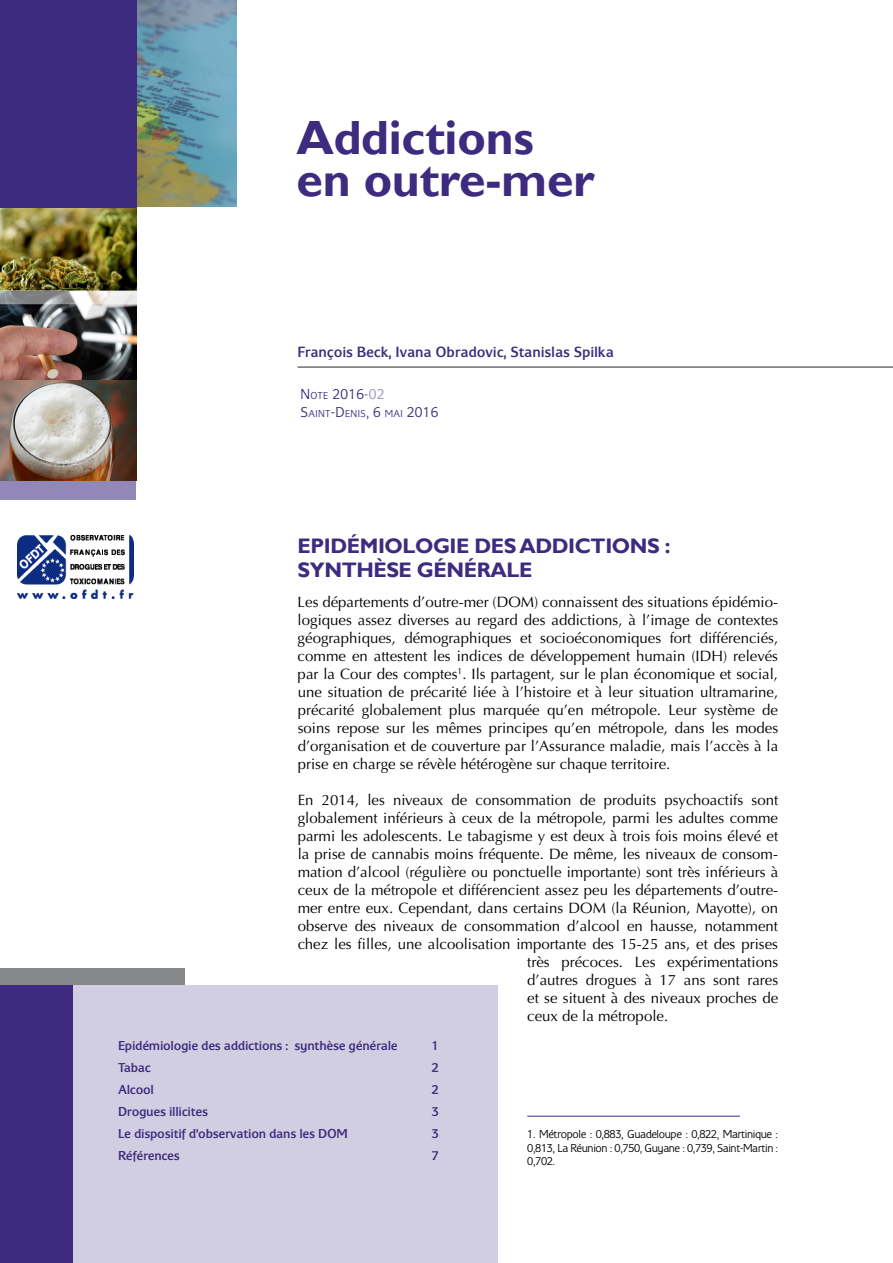
<style>
.page{position:relative;width:893px;height:1263px;background:#fff}
.page>*{position:absolute;margin:0;border:0;box-sizing:border-box;transform-origin:0 0}
.t1{font:700 48px/42px "Gill Sans";letter-spacing:-.005em;color:#3d2b7f}
.t2{font:700 21px/24px "Gill Sans";letter-spacing:-.02em;color:#3d2b7f}
.t3{font:500 15.45px "Eurocrat";letter-spacing:-.01em;color:#3d2b7f}
.t4{font:15px/18px "Optima LT Std";color:#000;text-align:justify}
.t5{font:15px "Eurocrat";letter-spacing:.025em;color:#3d2b7f}
.t6{font:500 13.5px "Eurocrat";letter-spacing:-.02em;color:#3d2b7f}
.t7{font:12px/13.5px "Eurocrat";letter-spacing:-.03em;color:#000;text-align:justify}
.t8{font:10.5px "Eurocrat";letter-spacing:.035em;color:#3d2b7f}
.s1{font-size:10.5px}
.s2{font-size:15px}
</style>
<div class="page">
<img style="left:136px;top:0;width:100px;height:207px">
<img style="left:0;top:207px;width:136px;height:256px">
<div style="left:0;top:985px;width:74px;height:278px;background:#3d2b7f"></div>
<img style="left:18px;top:536px;width:115px;height:62px">
<hr style="left:298px;top:366px;width:595px;height:2px;background:#6f7072">
<hr style="left:527px;top:1116px;width:213px;height:1px;background:#3d2b7f">
<div style="left:0;top:0;width:136px;height:207px;background:#3d2b7f"></div>
<svg style="left:0;top:463px;width:136px;height:37px;background:#856d7a"></svg>
<div style="left:0;top:968px;width:185px;height:17px;background:#868788"></div>
<div style="left:73px;top:985px;width:424px;height:278px;background:#d2cee1"></div>
<svg style="left:0;top:290px;width:137px;height:14px"></svg>
<h1 class="t1" style="left:297px;top:118px;width:300px">Addictions en outre-mer</h1>
<p class="t3" style="left:298px;top:343px;width:318px">François Beck, Ivana Obradovic, Stanislas Spilka</p>
<p class="t5" style="left:300px;top:385px;width:86px">N<span class="s1">OTE</span> 2016-02</p>
<p class="t8" style="left:300px;top:408px;width:139px"><span class="s2">S</span>AINT<span class="s2">-D</span>ENIS<span class="s2">, 6</span> MAI <span class="s2">2016</span></p>
<h2 class="t2" style="left:298px;top:535px;width:374px">EPIDÉMIOLOGIE DES ADDICTIONS :<br>SYNTHÈSE GÉNÉRALE</h2>
<p class="t4" style="left:298px;top:593px;width:482px">Les départements d’outre-mer (DOM) connaissent des situations épidémio&shy;logiques assez diverses au regard des addictions, à l’image de contextes géographiques, démographiques et socioéconomiques fort différenciés, comme en attestent les indices de développement humain (IDH) relevés par la Cour des comptes<sup>1</sup>. Ils partagent, sur le plan économique et social, une situation de précarité liée à l’histoire et à leur situation ultramarine, précarité globalement plus marquée qu’en métropole. Leur système de soins repose sur les mêmes principes qu’en métropole, dans les modes d’organisation et de couverture par l’Assurance maladie, mais l’accès à la prise en charge se révèle hétérogène sur chaque territoire.</p>
<p class="t4" style="left:298px;top:791px;width:482px">En 2014, les niveaux de consommation de produits psychoactifs sont</p>
<p class="t4" style="left:298px;top:809px;width:482px">globalement inférieurs à ceux de la métropole, parmi les adultes comme</p>
<p class="t4" style="left:298px;top:827px;width:482px">parmi les adolescents. Le tabagisme y est deux à trois fois moins élevé et</p>
<p class="t4" style="left:298px;top:845px;width:482px">la prise de cannabis moins fréquente. De même, les niveaux de consom-</p>
<p class="t4" style="left:298px;top:863px;width:482px">mation d’alcool (régulière ou ponctuelle importante) sont très inférieurs à</p>
<p class="t4" style="left:298px;top:881px;width:482px">ceux de la métropole et différencient assez peu les départements d’outre-</p>
<p class="t4" style="left:298px;top:899px;width:482px">mer entre eux. Cependant, dans certains DOM (la Réunion, Mayotte), on</p>
<p class="t4" style="left:298px;top:917px;width:482px">observe des niveaux de consommation d’alcool en hausse, notamment</p>
<p class="t4" style="left:298px;top:935px;width:482px">chez les filles, une alcoolisation importante des 15-25 ans, et des prises</p>
<p class="t4" style="left:527px;top:953px;width:252px">très précoces. Les expérimentations</p>
<p class="t4" style="left:527px;top:971px;width:252px">d’autres drogues à 17 ans sont rares</p>
<p class="t4" style="left:527px;top:989px;width:252px">et se situent à des niveaux proches de</p>
<p class="t4" style="left:527px;top:1007px;width:142px">ceux de la métropole.</p>
<p class="t6" style="left:118px;top:1038px;width:281px">Epidémiologie des addictions : synthèse générale</p>
<p class="t6" style="left:432px;top:1038px;width:9px">1</p>
<p class="t6" style="left:118px;top:1060px;width:34px">Tabac</p>
<p class="t6" style="left:432px;top:1060px;width:9px">2</p>
<p class="t6" style="left:118px;top:1082px;width:37px">Alcool</p>
<p class="t6" style="left:432px;top:1082px;width:9px">2</p>
<p class="t6" style="left:118px;top:1104px;width:92px">Drogues illicites</p>
<p class="t6" style="left:432px;top:1104px;width:9px">3</p>
<p class="t6" style="left:118px;top:1126px;width:231px">Le dispositif d’observation dans les DOM</p>
<p class="t6" style="left:432px;top:1126px;width:9px">3</p>
<p class="t6" style="left:118px;top:1148px;width:63px">Références</p>
<p class="t6" style="left:432px;top:1148px;width:9px">7</p>
<p class="t7" style="left:527px;top:1127px;width:252px">1. Métropole : 0,883, Guadeloupe : 0,822, Martinique :<br>0,813, La Réunion : 0,750, Guyane : 0,739, Saint-Martin :<br>0,702.</p>
</div>
